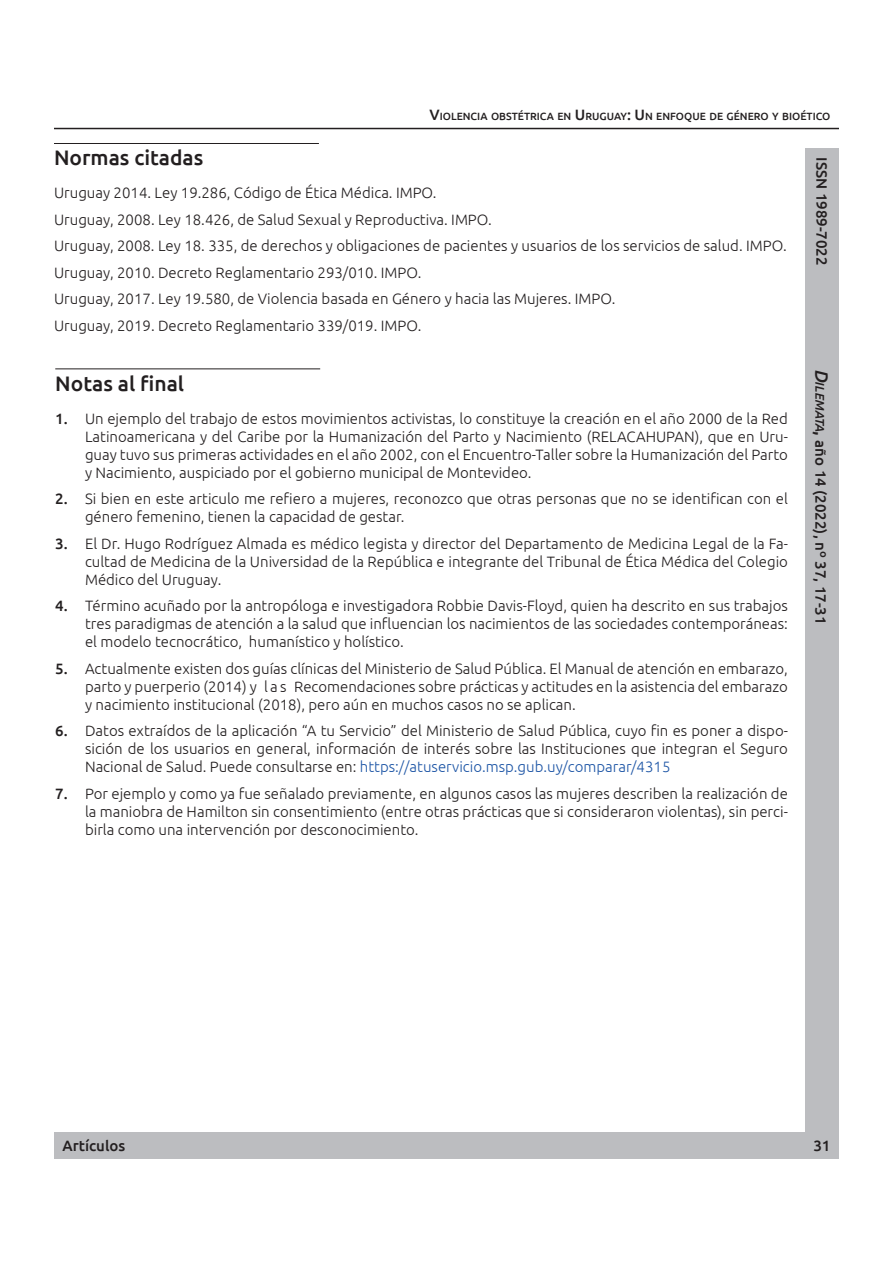
<style>
.page{position:relative;width:893px;height:1263px;background:#fff}
.page>*{position:absolute;margin:0;border:0;box-sizing:border-box;transform-origin:0 0}
.t1{font:500 21px "Ubuntu";color:#231f20}
.t2{font:300 15px/18px "Ubuntu";color:#231f20;text-align:justify}
.t3{font:500 15px "Ubuntu";color:#231f20}
.t4{font:500 10.5px "Ubuntu";color:#231f20}
.s1{font-size:15px}
.s2{font-weight:500}
.s3{color:#1e56a6}
.s4{font-style:italic;font-size:18px}
.s5{font-style:italic;font-size:12.6px}
.s6{font-size:18px}
</style>
<div class="page">
<div style="left:756px;top:1132px;width:83px;height:27px;background:#bcbdc0"></div>
<div style="left:54px;top:1132px;width:711px;height:27px;background:#bcbdc0"></div>
<div style="left:806px;top:360px;width:33px;height:778px;background:#bcbdc0"></div>
<div style="left:806px;top:149px;width:33px;height:217px;background:#bcbdc0"></div>
<hr style="left:54px;top:128px;width:785px;height:1px;background:#231f20">
<hr style="left:55px;top:368px;width:265px;height:1px;background:#231f20">
<hr style="left:54px;top:143px;width:265px;height:1px;background:#231f20">
<p class="t4" style="left:430px;top:109px;width:402px"><span class="s1">V</span>IOLENCIA OBSTÉTRICA EN <span class="s1">U</span> RUGUAY<span class="s1">: U</span> N ENFOQUE DE GÉNERO Y BIOÉTICO</p>
<h1 class="t1" style="left:54px;top:144px;width:151px">Normas citadas</h1>
<p class="t2" style="left:54px;top:179px;width:734px;line-height:26.5px;text-align:left">Uruguay 2014. Ley 19.286, Código de Ética Médica. IMPO.<br>Uruguay, 2008. Ley 18.426, de Salud Sexual y Reproductiva. IMPO.<br>Uruguay, 2008. Ley 18. 335, de derechos y obligaciones de pacientes y usuarios de los servicios de salud. IMPO.<br>Uruguay, 2010. Decreto Reglamentario 293/010. IMPO.<br>Uruguay, 2017. Ley 19.580, de Violencia basada en Género y hacia las Mujeres. IMPO.<br>Uruguay, 2019. Decreto Reglamentario 339/019. IMPO.</p>
<h1 class="t1" style="left:55px;top:370px;width:130px">Notas al final</h1>
<p class="t2" style="left:85px;top:409px;width:704px;text-indent:-30px"><span class="s2">1.</span> Un ejemplo del trabajo de estos movimientos activistas, lo constituye la creación en el año 2000 de la Red Latinoamericana y del Caribe por la Humanización del Parto y Nacimiento (RELACAHUPAN), que en Uru&shy;guay tuvo sus primeras actividades en el año 2002, con el Encuentro-Taller sobre la Humanización del Parto y Nacimiento, auspiciado por el gobierno municipal de Montevideo.</p>
<p class="t2" style="left:85px;top:489px;width:704px;text-indent:-30px"><span class="s2">2.</span> Si bien en este articulo me refiero a mujeres, reconozco que otras personas que no se identifican con el género femenino, tienen la capacidad de gestar.</p>
<p class="t2" style="left:85px;top:534px;width:704px;text-indent:-30px"><span class="s2">3.</span> El Dr. Hugo Rodríguez Almada es médico legista y director del Departamento de Medicina Legal de la Fa&shy;cultad de Medicina de la Universidad de la República e integrante del Tribunal de Ética Médica del Colegio Médico del Uruguay.</p>
<p class="t2" style="left:85px;top:596px;width:704px;text-indent:-30px"><span class="s2">4.</span> Término acuñado por la antropóloga e investigadora Robbie Davis-Floyd, quien ha descrito en sus trabajos tres paradigmas de atención a la salud que influencian los nacimientos de las sociedades contemporáneas: el modelo tecnocrático, humanístico y holístico.</p>
<p class="t2" style="left:85px;top:659px;width:704px;text-indent:-30px"><span class="s2">5.</span> Actualmente existen dos guías clínicas del Ministerio de Salud Pública. El Manual de atención en embarazo, parto y puerperio (2014) y l a s Recomendaciones sobre prácticas y actitudes en la asistencia del embarazo y nacimiento institucional (2018), pero aún en muchos casos no se aplican.</p>
<p class="t2" style="left:85px;top:721px;width:704px;text-indent:-30px"><span class="s2">6.</span> Datos extraídos de la aplicación “A tu Servicio” del Ministerio de Salud Pública, cuyo fin es poner a dispo&shy;sición de los usuarios en general, información de interés sobre las Instituciones que integran el Seguro Nacional de Salud. Puede consultarse en: <span class="s3">https://atuservicio.msp.gub.uy/comparar/4315</span></p>
<p class="t2" style="left:85px;top:784px;width:704px;text-indent:-30px"><span class="s2">7.</span> Por ejemplo y como ya fue señalado previamente, en algunos casos las mujeres describen la realización de la maniobra de Hamilton sin consentimiento (entre otras prácticas que si consideraron violentas), sin perci&shy;birla como una intervención por desconocimiento.</p>
<p class="t3" style="left:831px;top:157px;width:110px;rotate:90deg">ISSN 1989-7022</p>
<p class="t3" style="left:830px;top:369px;width:257px;rotate:90deg"><span class="s4">D</span><span class="s5">ilemata</span><span class="s6">,</span> año 14 (2022), nº 37, 17-31</p>
<p class="t3" style="left:63px;top:1136px;width:64px">Artículos</p>
<p class="t3" style="left:813px;top:1136px;width:19px">31</p>
</div>
